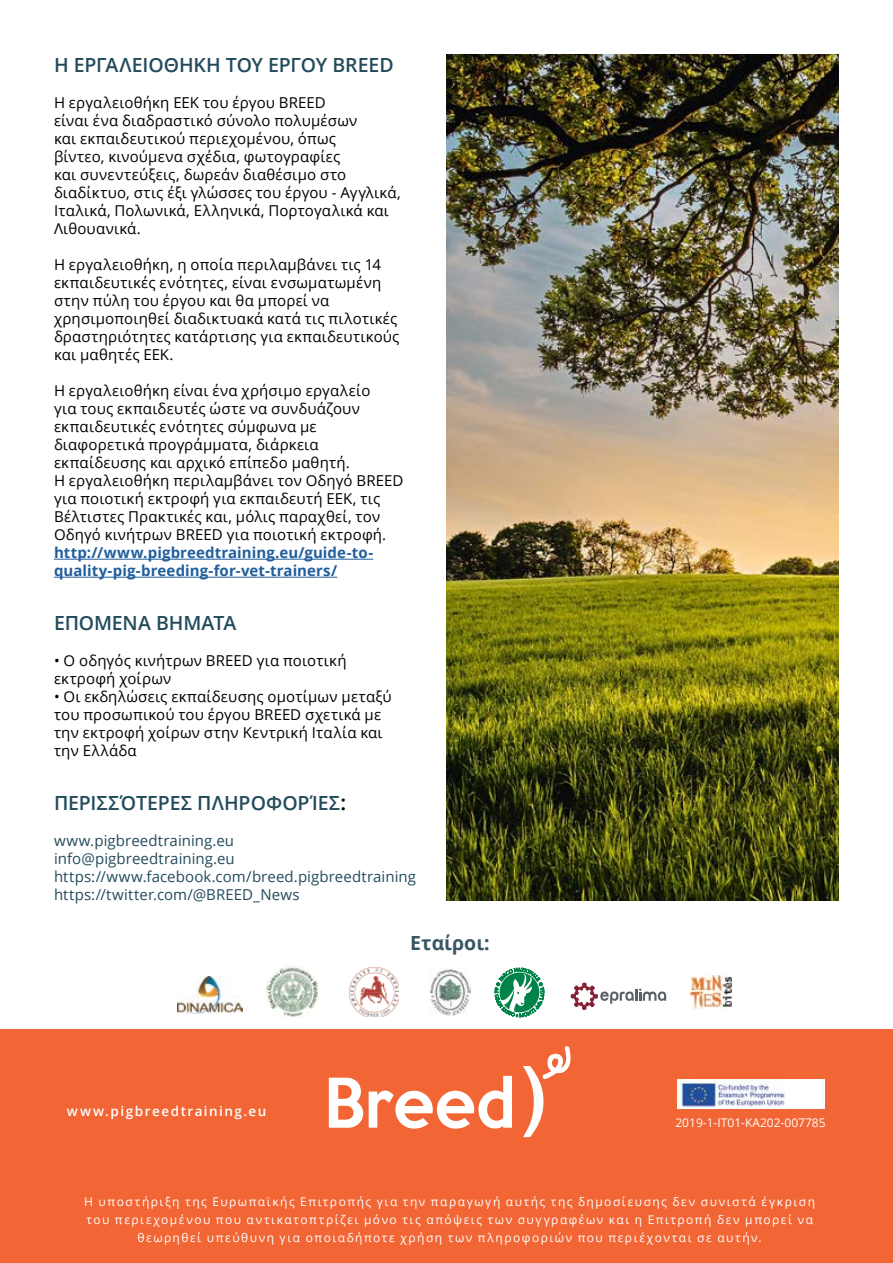
<style>
.page{position:relative;width:893px;height:1263px;background:#fff}
.page>*{position:absolute;margin:0;border:0;box-sizing:border-box;transform-origin:0 0}
.t1{font:600 19.5px "Open Sans";letter-spacing:-.01em;color:#234b5c}
.t2{font:700 19.5px "Open Sans";color:#385663}
.t3{font:15px/18px "Open Sans";letter-spacing:.015em;color:#000}
.t4{font:15px/18px "Open Sans";letter-spacing:.005em;color:#234b5c}
.t5{font:700 15px/18px "Open Sans";letter-spacing:.005em;color:#215e9e}
.t6{font:600 13.5px "Open Sans";letter-spacing:.11em;color:#fff}
.t7{font:12px/18px "Open Sans";letter-spacing:.125em;color:#fff;text-align:center}
.t8{font:12px "Open Sans";color:#fff}
.s1{font-size:21px;color:#000}
</style>
<div class="page">
<div style="left:0;top:1029px;width:893px;height:234px;background:#f26534"></div>
<img style="left:178px;top:977px;width:64px;height:36px">
<img style="left:349px;top:967px;width:50px;height:50px">
<img style="left:430px;top:969px;width:40px;height:46px">
<img style="left:691px;top:975px;width:41px;height:34px">
<svg style="left:571px;top:983px;width:95px;height:27px"></svg>
<img style="left:265px;top:965px;width:55px;height:54px;border-radius:27px">
<svg style="left:495px;top:967px;width:49px;height:50px"></svg>
<svg style="left:329px;top:1078px;width:34px;height:50px"></svg>
<svg style="left:369px;top:1076px;width:143px;height:53px"></svg>
<svg style="left:523px;top:1046px;width:48px;height:91px"></svg>
<img style="left:678px;top:1079px;width:146px;height:29px">
<hr style="left:54px;top:559px;width:319px;height:1px;background:#215e9e">
<hr style="left:54px;top:577px;width:283px;height:1px;background:#215e9e">
<img style="left:446px;top:54px;width:393px;height:846px">
<h1 class="t1" style="left:54px;top:52px;width:341px">Η ΕΡΓΑΛΕΙΟΘΗΚΗ ΤΟΥ ΕΡΓΟΥ BREED</h1>
<p class="t3" style="left:54px;top:93px;width:348px">Η εργαλειοθήκη ΕΕΚ του έργου BREED<br>είναι ένα διαδραστικό σύνολο πολυμέσων<br>και εκπαιδευτικού περιεχομένου, όπως<br>βίντεο, κινούμενα σχέδια, φωτογραφίες<br>και συνεντεύξεις, δωρεάν διαθέσιμο στο διαδίκτυο, στις έξι γλώσσες του έργου - Αγγλικά, Ιταλικά, Πολωνικά, Ελληνικά, Πορτογαλικά και Λιθουανικά.</p>
<p class="t3" style="left:54px;top:255px;width:347px">Η εργαλειοθήκη, η οποία περιλαμβάνει τις 14 εκπαιδευτικές ενότητες, είναι ενσωματωμένη στην πύλη του έργου και θα μπορεί να χρησιμοποιηθεί διαδικτυακά κατά τις πιλοτικές δραστηριότητες κατάρτισης για εκπαιδευτικούς και μαθητές ΕΕΚ.</p>
<p class="t3" style="left:54px;top:381px;width:351px">Η εργαλειοθήκη είναι ένα χρήσιμο εργαλείο<br>για τους εκπαιδευτές ώστε να συνδυάζουν εκπαιδευτικές ενότητες σύμφωνα με διαφορετικά προγράμματα, διάρκεια εκπαίδευσης και αρχικό επίπεδο μαθητή.<br>Η εργαλειοθήκη περιλαμβάνει τον Οδηγό BREED για ποιοτική εκτροφή για εκπαιδευτή ΕΕΚ, τις Βέλτιστες Πρακτικές και, μόλις παραχθεί, τον Οδηγό κινήτρων BREED για ποιοτική εκτροφή.</p>
<p class="t5" style="left:54px;top:543px;width:321px">http://www.pigbreedtraining.eu/guide-to&shy;quality-pig-breeding-for-vet-trainers/</p>
<h1 class="t1" style="left:54px;top:610px;width:184px">ΕΠΟΜΕΝΑ ΒΗΜΑΤΑ</h1>
<p class="t3" style="left:54px;top:651px;width:294px">• Ο οδηγός κινήτρων BREED για ποιοτική εκτροφή χοίρων</p>
<p class="t3" style="left:54px;top:687px;width:339px">• Οι εκδηλώσεις εκπαίδευσης ομοτίμων μεταξύ του προσωπικού του έργου BREΕD σχετικά με την εκτροφή χοίρων στην Κεντρική Ιταλία και την Ελλάδα</p>
<h1 class="t1" style="left:54px;top:790px;width:294px">ΠΕΡΙΣΣΌΤΕΡΕΣ ΠΛΗΡΟΦΟΡΊΕΣ<span class="s1">:</span></h1>
<p class="t4" style="left:54px;top:831px;width:363px">www.pigbreedtraining.eu info@pigbreedtraining.eu https://www.facebook.com/breed.pigbreedtraining https://twitter.com/@BREED_News</p>
<p class="t6" style="left:67px;top:1102px;width:201px">www.pigbreedtraining.eu</p>
<h1 class="t2" style="left:410px;top:930px;width:81px">Εταίροι:</h1>
<p class="t8" style="left:675px;top:1115px;width:152px">2019-1-IT01-KA202-007785</p>
<p class="t7" style="left:84px;top:1192px;width:732px">Η υποστήριξη της Ευρωπαϊκής Επιτροπής για την παραγωγή αυτής της δημοσίευσης δεν συνιστά έγκριση του περιεχομένου που αντικατοπτρίζει μόνο τις απόψεις των συγγραφέων και η Επιτροπή δεν μπορεί να θεωρηθεί υπεύθυνη για οποιαδήποτε χρήση των πληροφοριών που περιέχονται σε αυτήν.</p>
</div>
